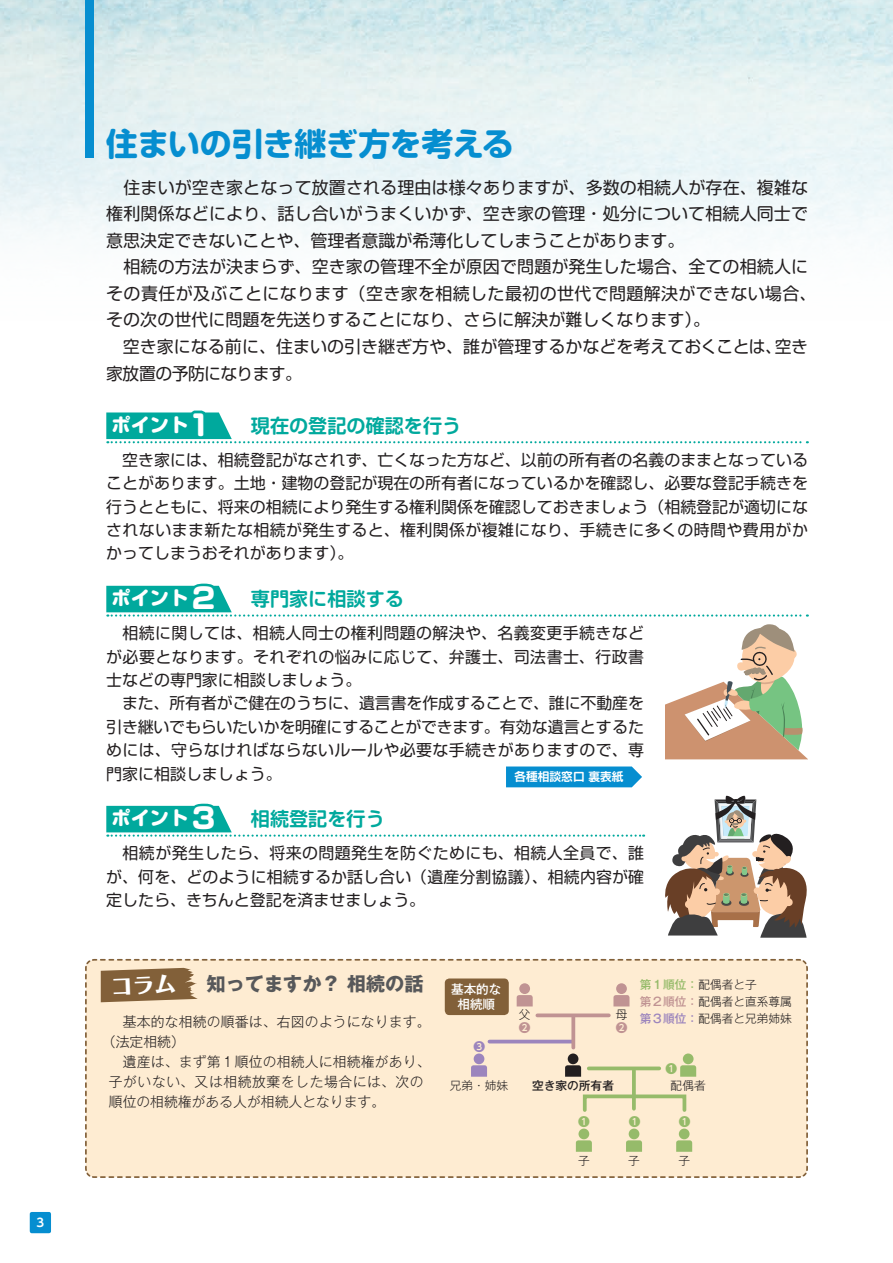
<style>
.page{position:relative;width:893px;height:1263px;background:#fff}
.page>*{position:absolute;margin:0;border:0;box-sizing:border-box;transform-origin:0 0}
.t1{font:700 31.95px "Soft Go Std";letter-spacing:-.01em;color:#068ed0}
.t2{font:700 19.2px "Soft Go Std De";color:#00a99d}
.t3{font:700 19.2px "Gothic MB101 Pr 6";color:#57585a}
.t4{font:16.95px/26.5px "Soft Go Std";letter-spacing:.005em;color:#231f20}
.t5{font:15.9px/23.4px "Soft Go Std";letter-spacing:.01em;color:#231f20;text-align:justify}
.t6{font:300 13.8px "Gothic MB101 Pr 6";letter-spacing:.015em;color:#231f20}
.t7{font:300 13.8px "Gothic MB101 Pr 6";letter-spacing:.04em;color:#231f20}
.t8{font:500 12.6px/14.9px "Gothic MB101 Pr 6";color:#fff;text-align:center}
.t9{font:300 11.7px/17.1px "Gothic MB101 Pr 6";color:#231f20}
.t10{font:700 11.7px "Soft Go Std De";color:#fff}
.t11{font:500 11.7px "Gothic MB101 Pr 6";color:#231f20}
.t12{font:700 11.7px "UD Shin Go Pr 6 De";color:#96bb6a}
.t13{font:700 11.7px "UD Shin Go Pr 6 De";color:#c09393}
.t14{font:700 11.7px "UD Shin M Go Pro De";color:#fff}
.t15{font:700 11.7px "UD Shin Go Pr 6 De";color:#9c85bd}
.s1{font-family:"Soft Go Std";font-weight:800;color:#fff}
.s2{font-family:"Soft Go Std";font-weight:800;font-size:28.65px;color:#fff}
.s3{font-weight:500;color:#96bb6a}
.s4{font-weight:500;color:#c09393}
.s5{font-weight:500;color:#9c85bd}
</style>
<div class="page">
<div style="left:85px;top:958px;width:723px;height:220px;background:#feecd2"></div>
<img style="left:0;top:0;width:893px;height:240px">
<div style="left:30px;top:1212px;width:21px;height:21px;background:#068ed0;border-radius:2px"></div>
<svg style="left:106px;top:410px;width:702px;height:33px"></svg>
<svg style="left:106px;top:583px;width:702px;height:34px"></svg>
<svg style="left:106px;top:803px;width:538px;height:34px"></svg>
<div style="left:85px;top:0;width:8px;height:157px;background:#068ed0"></div>
<svg style="left:665px;top:624px;width:143px;height:135px"></svg>
<svg style="left:665px;top:795px;width:142px;height:143px"></svg>
<svg style="left:506px;top:766px;width:136px;height:21px;background:#1494d2"></svg>
<div style="left:445px;top:978px;width:64px;height:37px;background:#826039;border-radius:5px"></div>
<div style="left:519px;top:983px;width:11px;height:11px;background:#c09393;border-radius:50%"></div>
<svg style="left:517px;top:995px;width:16px;height:11px"></svg>
<div style="left:568px;top:1053px;width:10px;height:11px;background:#231f20;border-radius:50%"></div>
<svg style="left:565px;top:1065px;width:16px;height:12px"></svg>
<div style="left:683px;top:1053px;width:11px;height:11px;background:#96bb6a;border-radius:50%"></div>
<svg style="left:680px;top:1065px;width:16px;height:12px"></svg>
<div style="left:679px;top:1128px;width:11px;height:11px;background:#96bb6a;border-radius:50%"></div>
<svg style="left:676px;top:1140px;width:16px;height:12px"></svg>
<div style="left:629px;top:1128px;width:10px;height:11px;background:#96bb6a;border-radius:50%"></div>
<svg style="left:626px;top:1140px;width:16px;height:12px"></svg>
<div style="left:578px;top:1128px;width:11px;height:11px;background:#96bb6a;border-radius:50%"></div>
<svg style="left:576px;top:1140px;width:16px;height:12px"></svg>
<div style="left:474px;top:1053px;width:10px;height:11px;background:#9c85bd;border-radius:50%"></div>
<svg style="left:471px;top:1065px;width:16px;height:12px"></svg>
<div style="left:616px;top:983px;width:11px;height:11px;background:#c09393;border-radius:50%"></div>
<svg style="left:613px;top:995px;width:16px;height:11px"></svg>
<svg style="left:537px;top:1013px;width:72px;height:4px"></svg>
<hr style="left:489px;top:1040px;width:83px;height:3px;background:#9c85bd">
<svg style="left:589px;top:1066px;width:70px;height:4px"></svg>
<svg style="left:571px;top:1016px;width:4px;height:31px"></svg>
<svg style="left:632px;top:1070px;width:4px;height:37px"></svg>
<div style="left:583px;top:1094px;width:103px;height:18px;border:4px solid #96bb6a"></div>
<svg style="left:101px;top:968px;width:97px;height:34px;background:#92734d"></svg>
<p class="t14" style="left:36px;top:1213px;width:9px">3</p>
<h1 class="t1" style="left:106px;top:121px;width:409px">住まいの引き継ぎ方を考える</h1>
<p class="t4" style="left:106px;top:172px;width:712px">　住まいが空き家となって放置される理由は様々ありますが、多数の相続人が存在、複雑な権利関係などにより、話し合いがうまくいかず、空き家の管理・処分について相続人同士で意思決定できないことや、管理者意識が希薄化してしまうことがあります。<br>　相続の方法が決まらず、空き家の管理不全が原因で問題が発生した場合、全ての相続人にその責任が及ぶことになります（空き家を相続した最初の世代で問題解決ができない場合、その次の世代に問題を先送りすることになり、さらに解決が難しくなります）。</p>
<p class="t4" style="left:106px;top:332px;width:703px;text-indent:17px">空き家になる前に、住まいの引き継ぎ方や、誰が管理するかなどを考えておくことは、空き家放置の予防になります。</p>
<p class="t2" style="left:112px;top:412px;width:351px"><span class="s1">ポイント</span><span class="s2">1</span> 　現在の登記の確認を行う</p>
<p class="t5" style="left:106px;top:447px;width:703px">　空き家には、相続登記がなされず、亡くなった方など、以前の所有者の名義のままとなっていることがあります。土地・建物の登記が現在の所有者になっているかを確認し、必要な登記手続きを行うとともに、将来の相続により発生する権利関係を確認しておきましょう（相続登記が適切になされないまま新たな相続が発生すると、権利関係が複雑になり、手続きに多くの時間や費用がかかってしまうおそれがあります）。</p>
<p class="t2" style="left:112px;top:585px;width:294px"><span class="s1">ポイント</span> <span class="s2">2</span> 　専門家に相談する</p>
<p class="t5" style="left:106px;top:620px;width:539px;text-align:left">　相続に関しては、相続人同士の権利問題の解決や、名義変更手続きなどが必要となります。それぞれの悩みに応じて、弁護士、司法書士、行政書士などの専門家に相談しましょう。<br>　また、所有者がご健在のうちに、遺言書を作成することで、誰に不動産を引き継いでもらいたいかを明確にすることができます。有効な遺言とするためには、守らなければならないルールや必要な手続きがありますので、専門家に相談しましょう。</p>
<p class="t2" style="left:112px;top:805px;width:275px"><span class="s1">ポイント</span> <span class="s2">3</span> 　相続登記を行う</p>
<p class="t5" style="left:106px;top:840px;width:539px">　相続が発生したら、将来の問題発生を防ぐためにも、相続人全員で、誰が、何を、どのように相続するか話し合い（遺産分割協議）、相続内容が確定したら、きちんと登記を済ませましょう。</p>
<p class="t10" style="left:514px;top:769px;width:111px">各種相談窓口 裏表紙</p>
<p class="t3" style="left:207px;top:967px;width:218px">知ってますか？ 相続の話</p>
<p class="t6" style="left:109px;top:1010px;width:323px">　基本的な相続の順番は、右図のようになります。</p>
<p class="t6" style="left:102px;top:1030px;width:84px">（法定相続）</p>
<p class="t6" style="left:109px;top:1050px;width:323px">　遺産は、まず第１順位の相続人に相続権があり、</p>
<p class="t7" style="left:109px;top:1070px;width:316px">子がいない、又は相続放棄をした場合には、次の</p>
<p class="t6" style="left:109px;top:1091px;width:278px">順位の相続権がある人が相続人となります。</p>
<p class="t8" style="left:451px;top:981px;width:52px">基本的な相続順</p>
<p class="t15" style="left:474px;top:1037px;width:13px">❸</p>
<p class="t9" style="left:450px;top:1075px;width:60px">兄弟・姉妹</p>
<p class="t9" style="left:519px;top:1005px;width:13px">父</p>
<p class="t13" style="left:519px;top:1018px;width:13px">❷</p>
<p class="t9" style="left:616px;top:1005px;width:13px">母</p>
<p class="t13" style="left:616px;top:1018px;width:13px">❷</p>
<p class="t9" style="left:640px;top:975px;width:154px"><span class="s3">第１順位：</span>配偶者と子<br><span class="s4">第２順位：</span>配偶者と直系尊属<span class="s5">第３順位：</span>配偶者と兄弟姉妹</p>
<p class="t12" style="left:665px;top:1059px;width:13px">❶</p>
<p class="t11" style="left:532px;top:1075px;width:83px">空き家の所有者</p>
<p class="t9" style="left:671px;top:1075px;width:37px">配偶者</p>
<p class="t12" style="left:578px;top:1112px;width:13px">❶</p>
<p class="t12" style="left:629px;top:1112px;width:13px">❶</p>
<p class="t12" style="left:679px;top:1112px;width:13px">❶</p>
<p class="t9" style="left:578px;top:1150px;width:13px">子</p>
<p class="t9" style="left:628px;top:1150px;width:13px">子</p>
<p class="t9" style="left:678px;top:1150px;width:13px">子</p>
</div>
